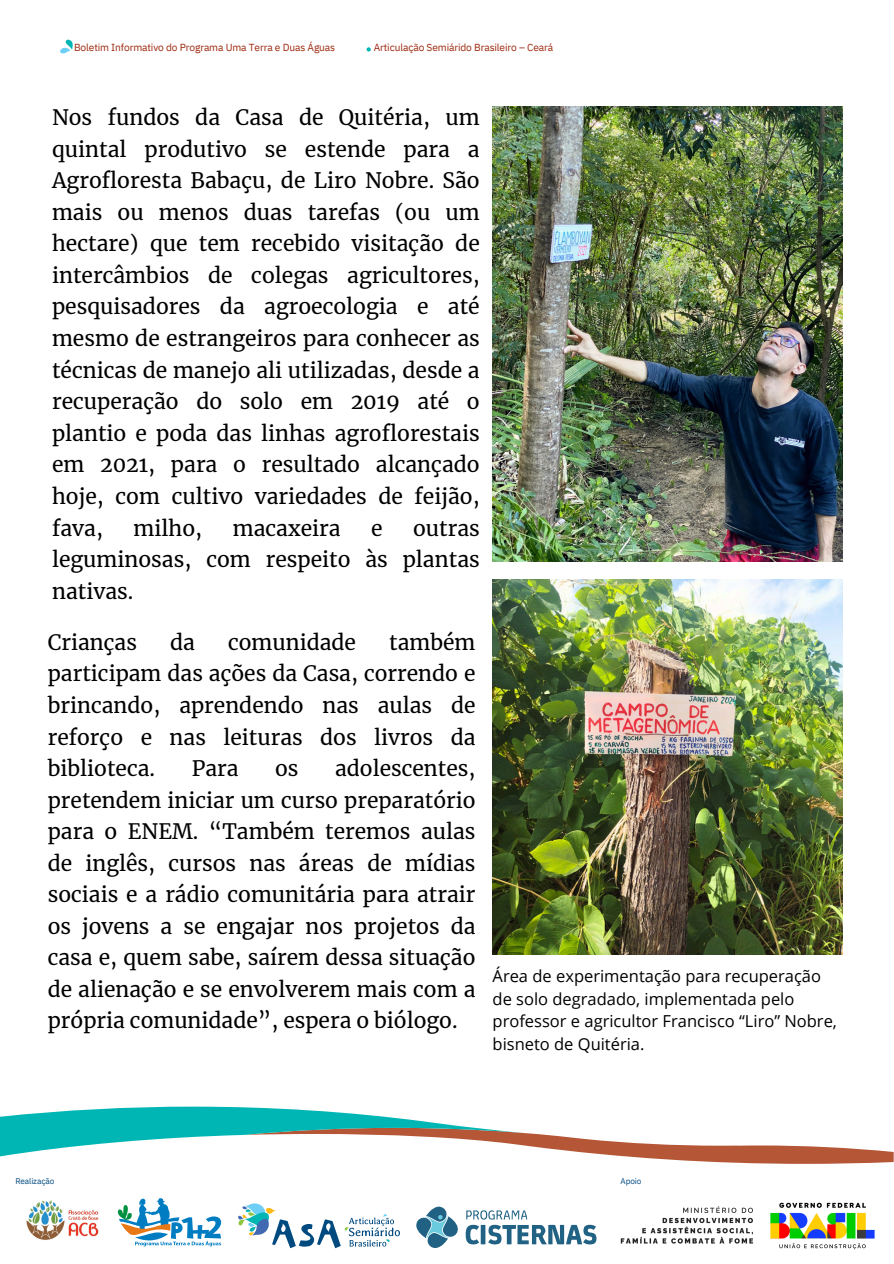
<style>
.page{position:relative;width:894px;height:1264px;background:#fff}
.page>*{position:absolute;margin:0;border:0;box-sizing:border-box;transform-origin:0 0}
.t1{font:21px/31.7px "Merriweather";color:#000;text-align:justify}
.t2{font:16.5px/22.5px "Open Sans";color:#000}
.t3{font:10.2px "IBM Plex Sans";letter-spacing:-.01em;color:#9e280e}
.t4{font:8.25px "IBM Plex Sans";letter-spacing:-.01em;color:#004a80}
</style>
<div class="page">
<svg style="left:0;top:1106px;width:586px;height:51px"></svg>
<svg style="left:60px;top:40px;width:13px;height:13px"></svg>
<svg style="left:366px;top:47px;width:5px;height:5px"></svg>
<svg style="left:117px;top:1198px;width:104px;height:48px"></svg>
<svg style="left:238px;top:1203px;width:162px;height:45px"></svg>
<svg style="left:416px;top:1206px;width:42px;height:41px"></svg>
<svg style="left:465px;top:1210px;width:121px;height:34px"></svg>
<img style="left:586px;top:1139px;width:307px;height:111px">
<img style="left:492px;top:107px;width:350px;height:454px">
<img style="left:26px;top:1200px;width:73px;height:40px">
<img style="left:492px;top:579px;width:350px;height:375px">
<h3 class="t3" style="left:74px;top:40px;width:262px">Boletim Informativo do Programa Uma Terra e Duas Águas</h3>
<h3 class="t3" style="left:373px;top:40px;width:181px">Articulação Semiárido Brasileiro – Ceará</h3>
<p class="t1" style="left:52px;top:102px;width:429px">Nos fundos da Casa de Quitéria, um quintal produtivo se estende para a Agrofloresta Babaçu, de Liro Nobre. São mais ou menos duas tarefas (ou um hectare) que tem recebido visitação de intercâmbios de colegas agricultores, pesquisadores da agroecologia e até mesmo de estrangeiros para conhecer as técnicas de manejo ali utilizadas, desde a recuperação do solo em 2019 até o plantio e poda das linhas agroflorestais em 2021, para o resultado alcançado hoje, com cultivo variedades de feijão, fava,</p>
<p class="t1" style="left:133px;top:512px;width:70px">milho,</p>
<p class="t1" style="left:233px;top:512px;width:109px">macaxeira</p>
<p class="t1" style="left:371px;top:512px;width:13px">e</p>
<p class="t1" style="left:52px;top:512px;width:429px;text-indent:361px">outras leguminosas, com respeito às plantas nativas.</p>
<p class="t1" style="left:48px;top:626px;width:429px;text-indent:341px">também participam das ações da Casa, correndo e brincando, aprendendo nas aulas de reforço e nas leituras dos livros da biblioteca.</p>
<p class="t1" style="left:48px;top:626px;width:91px">Crianças</p>
<p class="t1" style="left:170px;top:626px;width:26px">da</p>
<p class="t1" style="left:228px;top:626px;width:129px">comunidade</p>
<p class="t1" style="left:48px;top:752px;width:429px;text-indent:287px">adolescentes, pretendem iniciar um curso preparatório para o ENEM. “Também teremos aulas de inglês, cursos nas áreas de mídias sociais e a rádio comunitária para atrair os jovens a se engajar nos projetos da casa e, quem sabe, saírem dessa situação de alienação e se envolverem mais com a própria comunidade”, espera o biólogo.</p>
<p class="t1" style="left:192px;top:752px;width:48px">Para</p>
<p class="t1" style="left:275px;top:752px;width:25px">os</p>
<p class="t2" style="left:492px;top:964px;width:346px">Área de experimentação para recuperação de solo degradado, implementada pelo professor e agricultor Francisco “Liro” Nobre, bisneto de Quitéria.</p>
<p class="t4" style="left:15px;top:1175px;width:40px">Realização</p>
<h1 class="t4" style="left:620px;top:1175px;width:22px">Apoio</h1>
</div>
